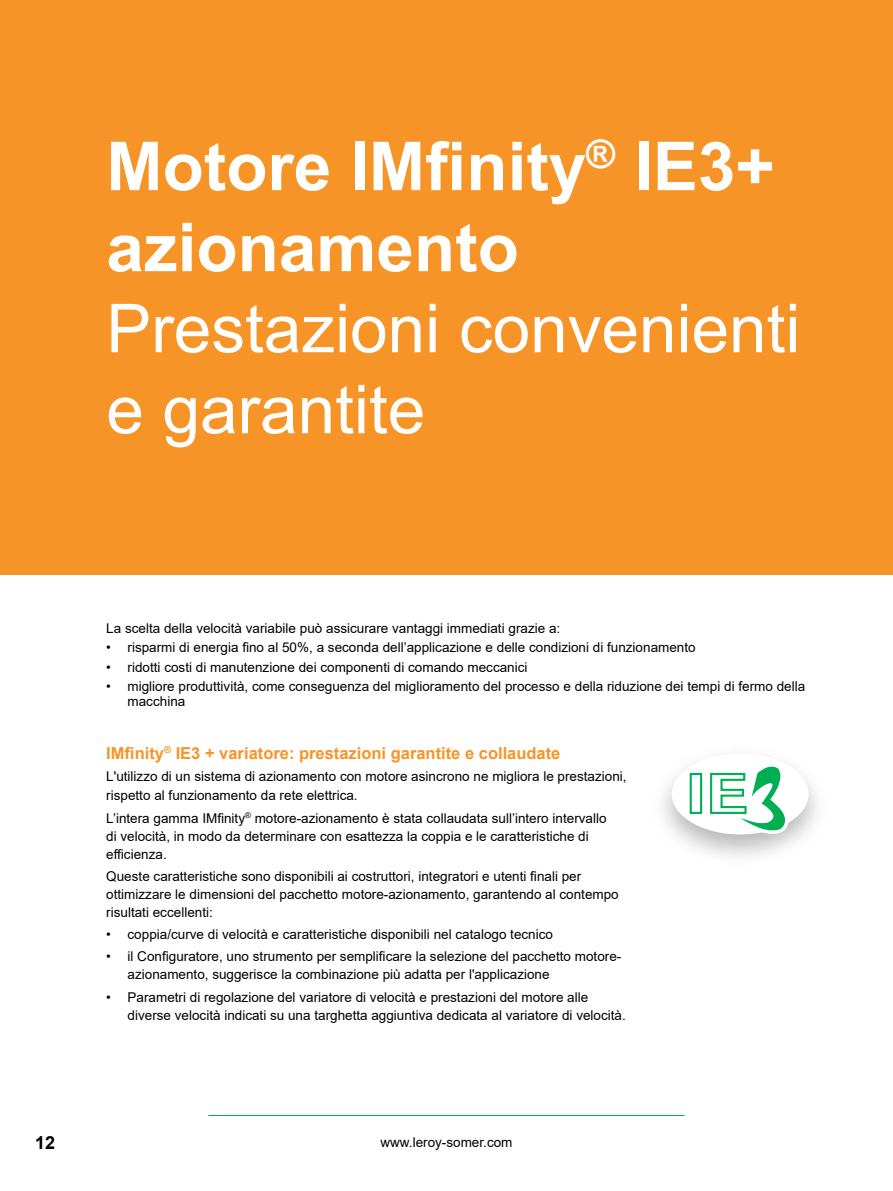
<style>
.page{position:relative;width:893px;height:1191px;background:#fff}
.page>*{position:absolute;margin:0;border:0;box-sizing:border-box;transform-origin:0 0}
.t1{font:67.5px/81px "Arial";color:#fff}
.t2{font:700 67.5px/81px "Arial";color:#fff}
.t3{font:700 18px "Arial";color:#000}
.t4{font:700 16.5px "Arial";color:#f79428}
.t5{font:13.5px/18px "Arial";color:#000}
</style>
<div class="page">
<hr style="left:208px;top:1115px;width:477px;height:1px;background:#00af52">
<div style="left:0;top:0;width:893px;height:574px;background:#f79428"></div>
<img style="left:662px;top:771px;width:155px;height:86px">
<div style="left:672px;top:753px;width:137px;height:81px;background:#fff;border-radius:50%"></div>
<div style="left:690px;top:773px;width:12px;height:41px;border:2px solid #00af52"></div>
<svg style="left:705px;top:766px;width:91px;height:73px"></svg>
<h1 class="t2" style="left:106px;top:127px;width:670px">Motore IMfinity<sup>®</sup> IE3+ azionamento</h1>
<h1 class="t1" style="left:106px;top:287px;width:696px">Prestazioni convenienti e garantite</h1>
<p class="t5" style="left:106px;top:619px;width:455px">La scelta della velocità variabile può assicurare vantaggi immediati grazie a:</p>
<p class="t5" style="left:106px;top:638px;width:591px">• risparmi di energia fino al 50%, a seconda dell’applicazione e delle condizioni di funzionamento</p>
<p class="t5" style="left:106px;top:658px;width:423px">• ridotti costi di manutenzione dei componenti di comando meccanici</p>
<p class="t5" style="left:128px;top:678px;width:679px;line-height:15px;text-indent:-21px">• migliore produttività, come conseguenza del miglioramento del processo e della riduzione dei tempi di fermo della macchina</p>
<p class="t4" style="left:106px;top:741px;width:456px">IMfinity<sup>®</sup> IE3 + variatore: prestazioni garantite e collaudate</p>
<p class="t5" style="left:106px;top:766px;width:522px;line-height:19.2px">L'utilizzo di un sistema di azionamento con motore asincrono ne migliora le prestazioni, rispetto al funzionamento da rete elettrica.</p>
<p class="t5" style="left:106px;top:808px;width:502px">L’intera gamma IMfinity<sup>®</sup> motore-azionamento è stata collaudata sull’intero intervallo di velocità, in modo da determinare con esattezza la coppia e le caratteristiche di efficienza.</p>
<p class="t5" style="left:106px;top:867px;width:514px">Queste caratteristiche sono disponibili ai costruttori, integratori e utenti finali per ottimizzare le dimensioni del pacchetto motore-azionamento, garantendo al contempo risultati eccellenti:</p>
<p class="t5" style="left:106px;top:925px;width:448px">• coppia/curve di velocità e caratteristiche disponibili nel catalogo tecnico</p>
<p class="t5" style="left:128px;top:947px;width:495px;text-indent:-21px">• il Configuratore, uno strumento per semplificare la selezione del pacchetto motore&shy;azionamento, suggerisce la combinazione più adatta per l'applicazione</p>
<p class="t5" style="left:128px;top:987px;width:500px;text-indent:-21px">• Parametri di regolazione del variatore di velocità e prestazioni del motore alle diverse velocità indicati su una targhetta aggiuntiva dedicata al variatore di velocità.</p>
<h2 class="t3" style="left:35px;top:1129px;width:22px">12</h2>
<p class="t5" style="left:380px;top:1133px;width:134px">www.leroy-somer.com</p>
</div>
